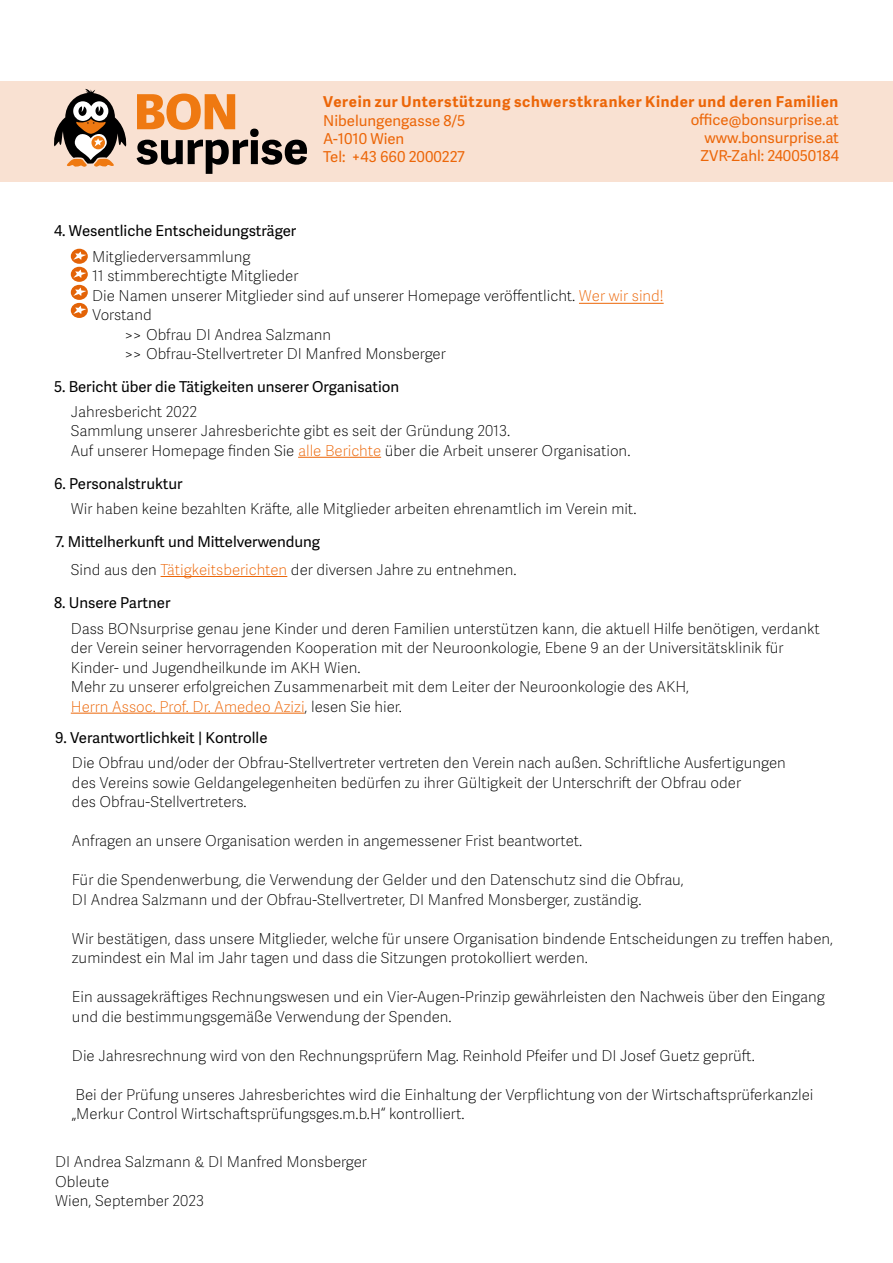
<style>
.page{position:relative;width:893px;height:1263px;background:#fff}
.page>*{position:absolute;margin:0;border:0;box-sizing:border-box;transform-origin:0 0}
.t1{font:100 15px/19.5px "Adelle Sans";color:#000}
.t2{font:15px "Adelle Sans";color:#000}
.t3{font:15px/18px "Adelle Sans";color:#ec6608}
.t4{font:700 15px "Adelle Sans";letter-spacing:.045em;color:#ec6608}
.s1{color:#ec6608}
</style>
<div class="page">
<div style="left:0;top:81px;width:893px;height:100px;background:#f9e1d2"></div>
<svg style="left:137px;top:94px;width:170px;height:80px"></svg>
<svg style="left:54px;top:89px;width:73px;height:78px"></svg>
<hr style="left:298px;top:457px;width:83px;height:1px;background:#ec6608">
<hr style="left:579px;top:303px;width:85px;height:1px;background:#ec6608">
<svg style="left:71px;top:249px;width:17px;height:15px"></svg>
<svg style="left:73px;top:251px;width:13px;height:9px"></svg>
<svg style="left:71px;top:267px;width:17px;height:15px"></svg>
<svg style="left:73px;top:269px;width:13px;height:9px"></svg>
<svg style="left:71px;top:285px;width:17px;height:15px"></svg>
<svg style="left:73px;top:288px;width:13px;height:8px"></svg>
<svg style="left:71px;top:303px;width:17px;height:15px"></svg>
<svg style="left:73px;top:306px;width:13px;height:8px"></svg>
<hr style="left:161px;top:576px;width:126px;height:1px;background:#ec6608">
<hr style="left:71px;top:713px;width:234px;height:1px;background:#ec6608">
<p class="t4" style="left:323px;top:90px;width:517px">Verein zur Unterstützung schwerstkranker Kinder und deren Familien</p>
<p class="t3" style="left:323px;top:111px;width:144px">Nibelungengasse 8/5<br>A-1010 Wien<br>Tel: +43 660 2000227</p>
<p class="t3" style="left:700px;top:110px;width:140px;text-align:justify;text-indent:-10px">office@bonsurprise.at www.bonsurprise.at ZVR-Zahl: 240050184</p>
<p class="t2" style="left:54px;top:220px;width:244px">4. Wesentliche Entscheidungsträger</p>
<p class="t1" style="left:92px;top:246px;width:160px">Mitgliederversammlung</p>
<p class="t1" style="left:92px;top:266px;width:208px">11 stimmberechtigte Mitglieder</p>
<p class="t1" style="left:92px;top:285px;width:573px">Die Namen unserer Mitglieder sind auf unserer Homepage veröffentlicht. <span class="s1">Wer wir sind!</span></p>
<p class="t1" style="left:92px;top:305px;width:61px">Vorstand</p>
<p class="t1" style="left:125px;top:324px;width:208px">&gt;&gt; Obfrau DI Andrea Salzmann</p>
<p class="t1" style="left:125px;top:344px;width:323px">&gt;&gt; Obfrau-Stellvertreter DI Manfred Monsberger</p>
<p class="t2" style="left:54px;top:376px;width:347px">5. Bericht über die Tätigkeiten unserer Organisation</p>
<p class="t1" style="left:71px;top:401px;width:561px">Jahresbericht 2022<br>Sammlung unserer Jahresberichte gibt es seit der Gründung 2013.<br>Auf unserer Homepage finden Sie <span class="s1">alle Berichte</span> über die Arbeit unserer Organisation.</p>
<p class="t2" style="left:54px;top:473px;width:130px">6. Personalstruktur</p>
<p class="t1" style="left:71px;top:499px;width:567px">Wir haben keine bezahlten Kräfte, alle Mitglieder arbeiten ehrenamtlich im Verein mit.</p>
<p class="t2" style="left:55px;top:531px;width:267px">7. Mittelherkunft und Mittelverwendung</p>
<p class="t1" style="left:71px;top:559px;width:447px">Sind aus den <span class="s1">Tätigkeitsberichten</span> der diversen Jahre zu entnehmen.</p>
<p class="t2" style="left:54px;top:592px;width:118px">8. Unsere Partner</p>
<p class="t1" style="left:71px;top:618px;width:751px">Dass BONsurprise genau jene Kinder und deren Familien unterstützen kann, die aktuell Hilfe benötigen, verdankt der Verein seiner hervorragenden Kooperation mit der Neuroonkologie, Ebene 9 an der Universitätsklinik für Kinder- und Jugendheilkunde im AKH Wien.<br>Mehr zu unserer erfolgreichen Zusammenarbeit mit dem Leiter der Neuroonkologie des AKH,<br><span class="s1">Herrn Assoc. Prof. Dr. Amedeo Azizi</span>, lesen Sie hier.</p>
<p class="t2" style="left:55px;top:727px;width:214px">9. Verantwortlichkeit | Kontrolle</p>
<p class="t1" style="left:72px;top:753px;width:715px">Die Obfrau und/oder der Obfrau-Stellvertreter vertreten den Verein nach außen. Schriftliche Ausfertigungen des Vereins sowie Geldangelegenheiten bedürfen zu ihrer Gültigkeit der Unterschrift der Obfrau oder<br>des Obfrau-Stellvertreters.</p>
<p class="t1" style="left:72px;top:831px;width:512px">Anfragen an unsere Organisation werden in angemessener Frist beantwortet.</p>
<p class="t1" style="left:72px;top:870px;width:613px">Für die Spendenwerbung, die Verwendung der Gelder und den Datenschutz sind die Obfrau,<br>DI Andrea Salzmann und der Obfrau-Stellvertreter, DI Manfred Monsberger, zuständig.</p>
<p class="t1" style="left:72px;top:928px;width:763px">Wir bestätigen, dass unsere Mitglieder, welche für unsere Organisation bindende Entscheidungen zu treffen haben, zumindest ein Mal im Jahr tagen und dass die Sitzungen protokolliert werden.</p>
<p class="t1" style="left:72px;top:987px;width:755px">Ein aussagekräftiges Rechnungswesen und ein Vier-Augen-Prinzip gewährleisten den Nachweis über den Eingang und die bestimmungsgemäße Verwendung der Spenden.</p>
<p class="t1" style="left:72px;top:1045px;width:684px">Die Jahresrechnung wird von den Rechnungsprüfern Mag. Reinhold Pfeifer und DI Josef Guetz geprüft.</p>
<p class="t1" style="left:72px;top:1084px;width:743px">Bei der Prüfung unseres Jahresberichtes wird die Einhaltung der Verpflichtung von der Wirtschaftsprüferkanzlei „Merkur Control Wirtschaftsprüfungsges.m.b.H“ kontrolliert.</p>
<p class="t1" style="left:55px;top:1151px;width:313px">DI Andrea Salzmann &amp; DI Manfred Monsberger<br>Obleute<br>Wien, September 2023</p>
</div>
